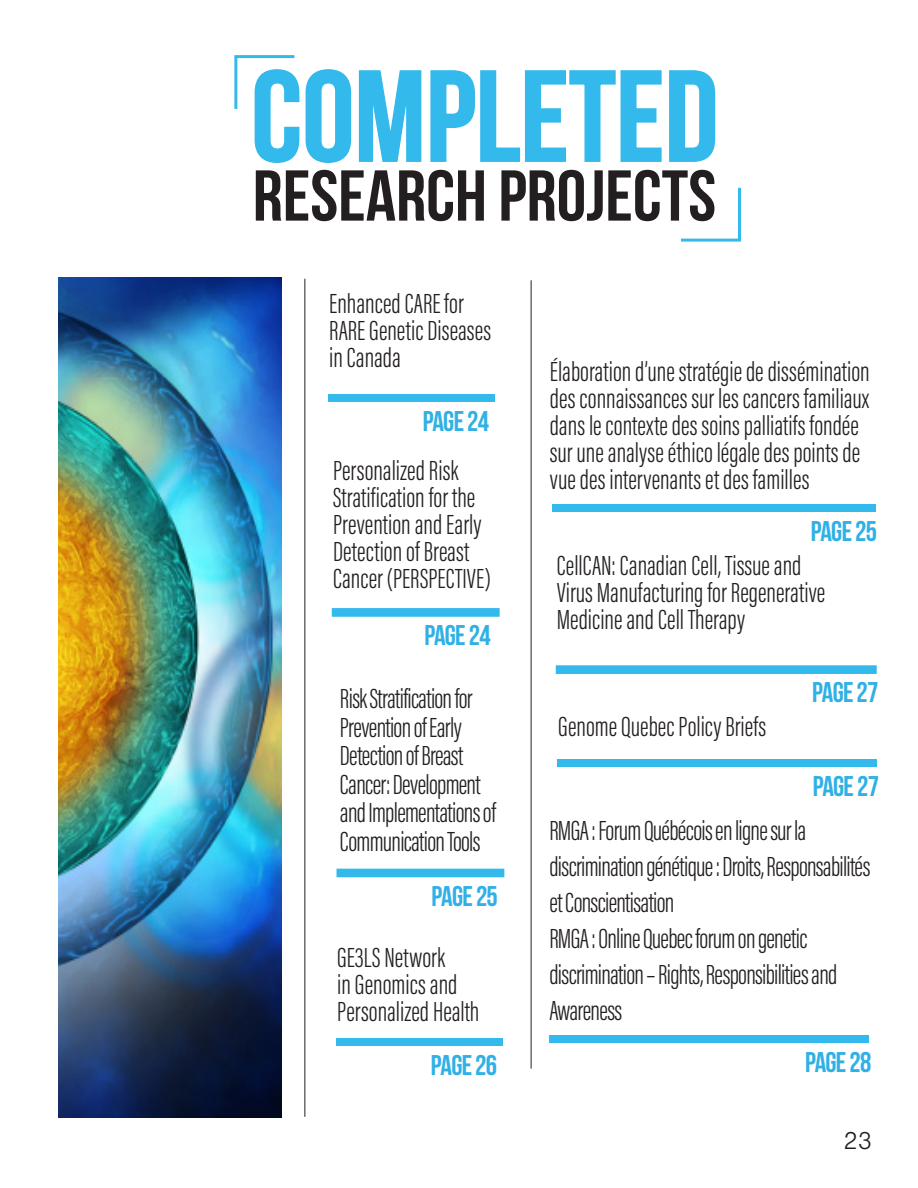
<style>
.page{position:relative;width:918px;height:1188px;background:#fff}
.page>*{position:absolute;margin:0;border:0;box-sizing:border-box;transform-origin:0 0}
.t1{font:300 28.5px/27px "Acumin Pro Extra Cond";color:#231f20}
.t2{font:300 28.5px/28.5px "Acumin Pro Extra Cond";letter-spacing:-.025em;color:#231f20}
.t3{font:28.5px "Bebas Neue";letter-spacing:-.025em;color:#30b0e5}
.t4{font:300 25.5px "Nimbus San";color:#231f20}
</style>
<div class="page">
<img style="left:58px;top:278px;width:223px;height:840px">
<div style="left:328px;top:395px;width:167px;height:7px;background:#33b9eb"></div>
<hr style="left:305px;top:279px;width:1px;height:838px;background:#231f20">
<div style="left:552px;top:505px;width:324px;height:7px;background:#33b9eb"></div>
<div style="left:332px;top:608px;width:168px;height:9px;background:#33b9eb;border:2px solid #33b9eb"></div>
<div style="left:336px;top:869px;width:168px;height:8px;background:#33b9eb"></div>
<div style="left:556px;top:665px;width:321px;height:9px;background:#33b9eb;border:2px solid #33b9eb"></div>
<hr style="left:531px;top:280px;width:1px;height:789px;background:#231f20">
<svg style="left:234px;top:55px;width:480px;height:107px"></svg>
<svg style="left:256px;top:170px;width:485px;height:72px"></svg>
<div style="left:337px;top:1039px;width:166px;height:7px;background:#33b9eb"></div>
<div style="left:557px;top:760px;width:320px;height:7px;background:#33b9eb"></div>
<div style="left:549px;top:1035px;width:320px;height:8px;background:#33b9eb"></div>
<p class="t1" style="left:329px;top:290px;width:164px">Enhanced CARE for<br>RARE Genetic Diseases in Canada</p>
<p class="t3" style="left:423px;top:406px;width:68px">PAGE 24</p>
<p class="t1" style="left:333px;top:457px;width:159px">Personalized Risk<br>Stratification for the<br>Prevention and Early<br>Detection of Breast<br>Cancer (PERSPECTIVE)</p>
<p class="t3" style="left:424px;top:620px;width:68px">PAGE 24</p>
<p class="t2" style="left:340px;top:684px;width:158px">Risk Stratification for<br>Prevention of Early<br>Detection of Breast<br>Cancer: Development and Implementations of<br>Communication Tools</p>
<p class="t3" style="left:432px;top:880px;width:68px">PAGE 25</p>
<p class="t1" style="left:337px;top:944px;width:144px">GE3LS Network<br>in Genomics and<br>Personalized Health</p>
<p class="t3" style="left:431px;top:1050px;width:68px">PAGE 26</p>
<p class="t1" style="left:550px;top:358px;width:321px">Élaboration d’une stratégie de dissémination des connaissances sur les cancers familiaux dans le contexte des soins palliatifs fondée sur une analyse éthico légale des points de vue des intervenants et des familles</p>
<p class="t3" style="left:811px;top:516px;width:68px">PAGE 25</p>
<p class="t1" style="left:557px;top:552px;width:270px">CellCAN: Canadian Cell, Tissue and<br>Virus Manufacturing for Regenerative<br>Medicine and Cell Therapy</p>
<p class="t1" style="left:558px;top:713px;width:209px">Genome Quebec Policy Briefs</p>
<p class="t3" style="left:812px;top:677px;width:68px">PAGE 27</p>
<p class="t3" style="left:813px;top:770px;width:68px">PAGE 27</p>
<p class="t2" style="left:549px;top:812px;width:323px;line-height:36px">RMGA : Forum Québécois en ligne sur la discrimination génétique : Droits, Responsabilités et Conscientisation</p>
<p class="t2" style="left:549px;top:920px;width:290px;line-height:36px">RMGA : Online Quebec forum on genetic discrimination – Rights, Responsibilities and<br>Awareness</p>
<p class="t3" style="left:805px;top:1046px;width:68px">PAGE 28</p>
<p class="t4" style="left:843px;top:1127px;width:30px">23</p>
</div>
